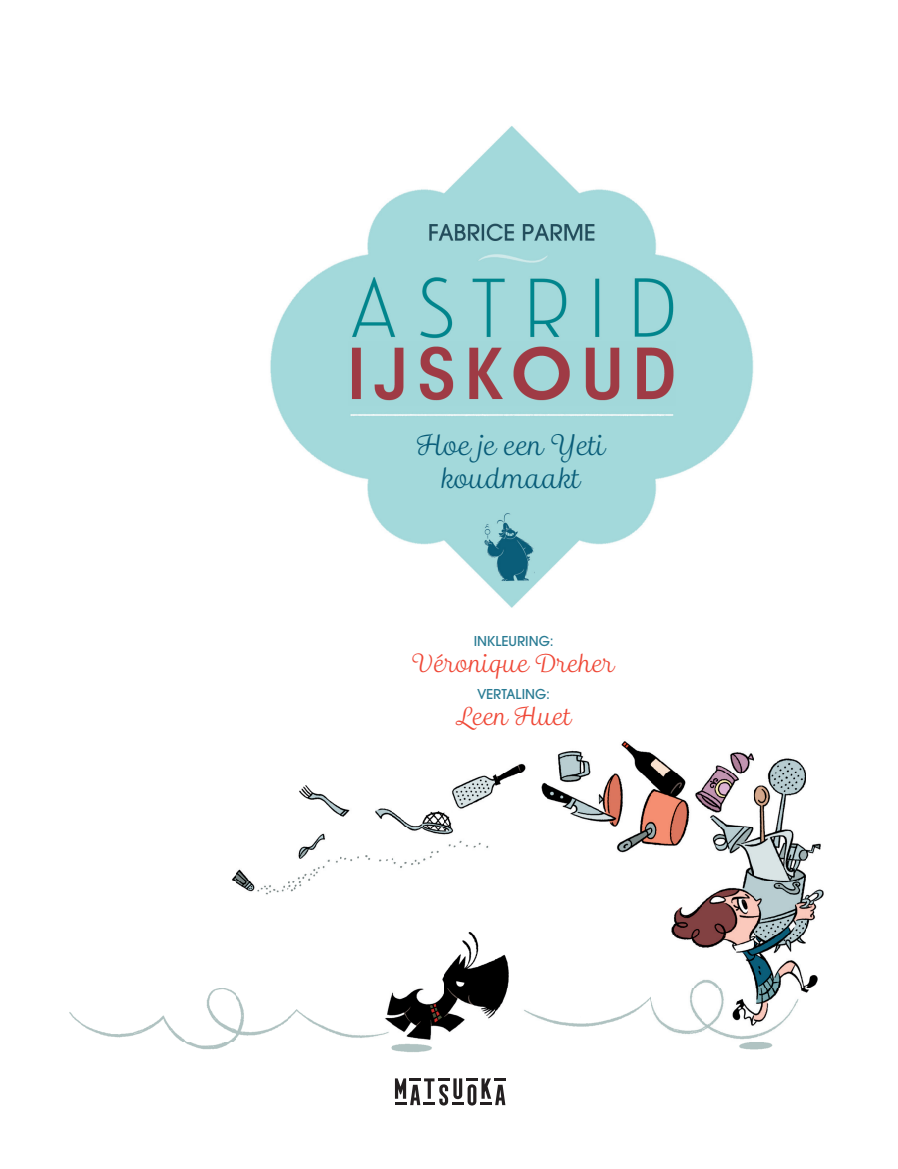
<style>
.page{position:relative;width:898px;height:1169px;background:#fff}
.page>*{position:absolute;margin:0;border:0;box-sizing:border-box;transform-origin:0 0}
.t1{font:27px/32.4px "Madre Script";color:#085c78;text-align:center}
.t2{font:24px "Madre Script";color:#ef4837}
.t3{font:500 15px "Avant Garde Gothic Itc T";color:#2a7c94}
</style>
<div class="page">
<img style="left:69px;top:741px;width:755px;height:355px">
<svg style="left:395px;top:1078px;width:111px;height:27px"></svg>
<img style="left:270px;top:126px;width:484px;height:482px">
<img style="left:348px;top:341px;width:327px;height:64px">
<p class="t1" style="left:417px;top:429px;width:189px">Hoe je een Yeti koudmaakt</p>
<p class="t3" style="left:474px;top:632px;width:81px">INKLEURING:</p>
<p class="t2" style="left:412px;top:649px;width:203px">Véronique Dreher</p>
<p class="t3" style="left:477px;top:685px;width:74px">VERTALING:</p>
<p class="t2" style="left:456px;top:702px;width:117px">Leen Huet</p>
</div>
